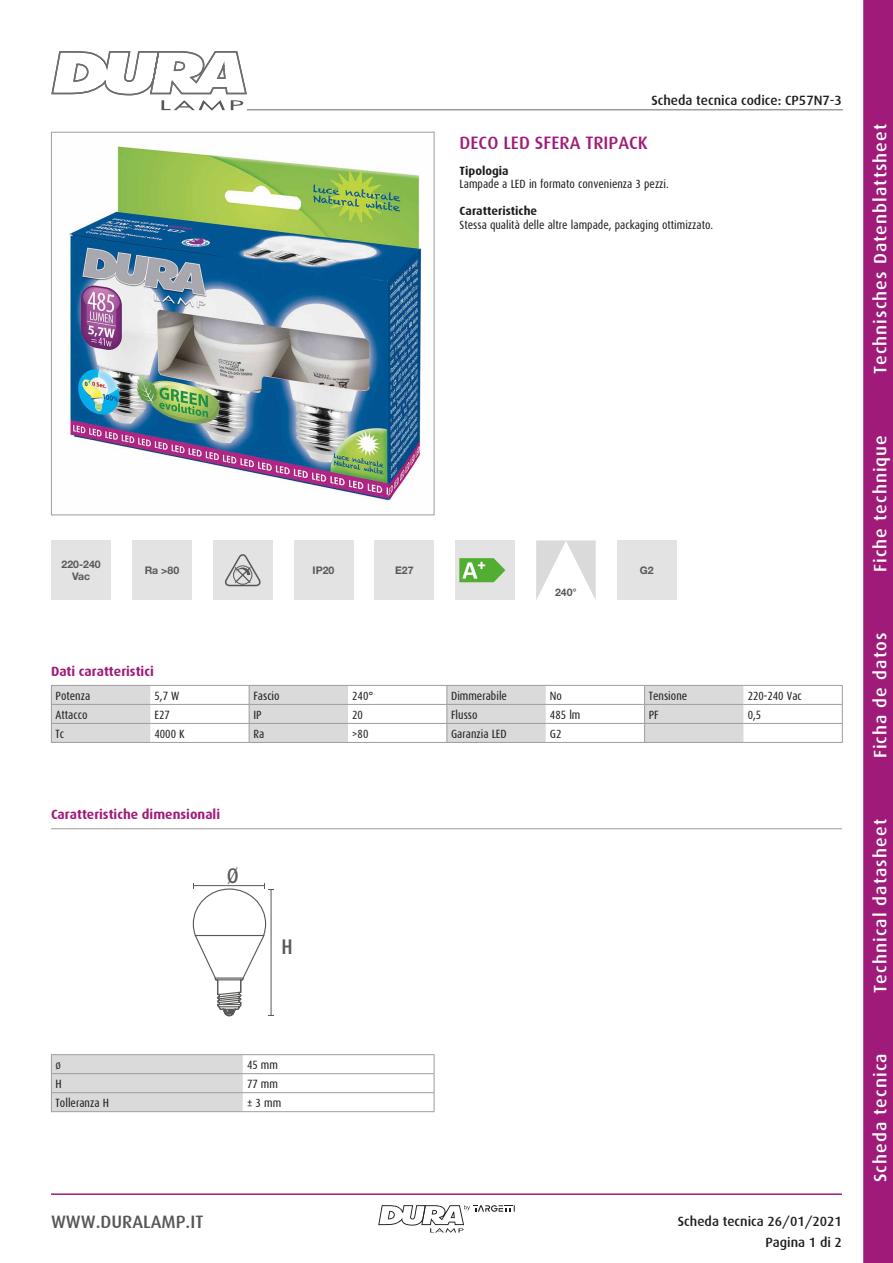
<style>
.page{position:relative;width:893px;height:1263px;background:#fff}
.page>*{position:absolute;margin:0;border:0;box-sizing:border-box;transform-origin:0 0}
.t1{font:500 21.15px "Dax Condensed";color:#585857}
.t2{font:500 18px "Dax";letter-spacing:.06em;color:#fff}
.t3{font:500 18px "Dax";color:#a01b79}
.t4{font:500 18px "Dax";color:#575756}
.t5{font:500 13.5px/21.3px "Dax";color:#1d1d1b;text-align:right}
.t6{font:700 13.5px "Dax";color:#a01b79}
.t7{font:12px "Dax Condensed";color:#1d1d1b}
.t8{font:700 12px "Dax";color:#1d1d1b}
.t9{font:700 10.5px/12.6px "Helvetica Neue LT Std";color:#585856;text-align:center}
</style>
<div class="page">
<svg style="left:863px;top:0;width:30px;height:1263px;background:#a2207b"></svg>
<hr style="left:51px;top:1193px;width:791px;height:2px;background:#a01b79">
<svg style="left:51px;top:51px;width:197px;height:60px"></svg>
<svg style="left:378px;top:1205px;width:137px;height:28px"></svg>
<hr style="left:247px;top:109px;width:596px;height:1px;background:#9d9d9c">
<img style="left:68px;top:145px;width:354px;height:356px">
<div style="left:51px;top:132px;width:383px;height:383px;border:1px solid #9d9d9c"></div>
<div style="left:51px;top:540px;width:60px;height:60px;background:#e3e3e3"></div>
<div style="left:617px;top:540px;width:59px;height:60px;background:#e3e3e3"></div>
<div style="left:375px;top:540px;width:59px;height:60px;background:#e3e3e3"></div>
<div style="left:132px;top:540px;width:60px;height:60px;background:#e3e3e3"></div>
<div style="left:455px;top:540px;width:60px;height:60px;background:#e3e3e3"></div>
<svg style="left:459px;top:558px;width:46px;height:24px"></svg>
<div style="left:213px;top:540px;width:60px;height:60px;background:#e3e3e3"></div>
<svg style="left:225px;top:554px;width:36px;height:33px"></svg>
<svg style="left:536px;top:540px;width:60px;height:60px"></svg>
<div style="left:294px;top:540px;width:59px;height:60px;background:#e3e3e3"></div>
<hr style="left:743px;top:685px;width:100px;height:1px;background:#9d9d9c">
<hr style="left:743px;top:704px;width:100px;height:1px;background:#9d9d9c">
<hr style="left:743px;top:723px;width:100px;height:1px;background:#9d9d9c">
<svg style="left:842px;top:686px;width:1px;height:56px"></svg>
<hr style="left:51px;top:742px;width:99px;height:1px;background:#9d9d9c">
<hr style="left:150px;top:742px;width:99px;height:1px;background:#9d9d9c">
<hr style="left:348px;top:742px;width:99px;height:1px;background:#9d9d9c">
<hr style="left:546px;top:742px;width:99px;height:1px;background:#9d9d9c">
<hr style="left:743px;top:742px;width:100px;height:1px;background:#9d9d9c">
<hr style="left:249px;top:742px;width:99px;height:1px;background:#9d9d9c">
<hr style="left:447px;top:742px;width:99px;height:1px;background:#9d9d9c">
<svg style="left:51px;top:685px;width:692px;height:57px"></svg>
<hr style="left:645px;top:742px;width:98px;height:1px;background:#9d9d9c">
<hr style="left:51px;top:1054px;width:192px;height:1px;background:#9d9d9c">
<hr style="left:243px;top:1054px;width:191px;height:1px;background:#9d9d9c">
<hr style="left:243px;top:1073px;width:191px;height:1px;background:#9d9d9c">
<svg style="left:51px;top:1055px;width:192px;height:56px;background:#d7d7d6"></svg>
<hr style="left:243px;top:1092px;width:191px;height:1px;background:#9d9d9c">
<svg style="left:434px;top:1055px;width:1px;height:56px"></svg>
<hr style="left:51px;top:1111px;width:192px;height:1px;background:#9d9d9c">
<hr style="left:243px;top:1111px;width:191px;height:1px;background:#9d9d9c">
<svg style="left:192px;top:883px;width:82px;height:134px"></svg>
<hr style="left:51px;top:828px;width:791px;height:1px;background:#9d9d9c">
<p class="t5" style="left:651px;top:90px;width:192px">Scheda tecnica codice: CP57N7-3</p>
<h2 class="t3" style="left:460px;top:132px;width:190px">DECO LED SFERA TRIPACK</h2>
<p class="t8" style="left:460px;top:164px;width:51px">Tipologia</p>
<p class="t7" style="left:460px;top:178px;width:211px">Lampade a LED in formato convenienza 3 pezzi.</p>
<p class="t8" style="left:460px;top:205px;width:79px">Caratteristiche</p>
<p class="t7" style="left:460px;top:218px;width:255px">Stessa qualità delle altre lampade, packaging ottimizzato.</p>
<p class="t9" style="left:62px;top:557px;width:41px">220-240<br>Vac</p>
<p class="t9" style="left:145px;top:564px;width:36px">Ra &gt;80</p>
<p class="t9" style="left:395px;top:564px;width:20px">E27</p>
<p class="t9" style="left:640px;top:564px;width:15px">G2</p>
<p class="t9" style="left:555px;top:585px;width:23px">240°</p>
<p class="t9" style="left:313px;top:564px;width:23px">IP20</p>
<p class="t6" style="left:51px;top:664px;width:104px">Dati caratteristici</p>
<p class="t7" style="left:56px;top:689px;width:36px">Potenza</p>
<p class="t7" style="left:155px;top:689px;width:27px">5,7 W</p>
<p class="t7" style="left:253px;top:689px;width:28px">Fascio</p>
<p class="t7" style="left:352px;top:689px;width:23px">240°</p>
<p class="t7" style="left:451px;top:689px;width:57px">Dimmerabile</p>
<p class="t7" style="left:550px;top:689px;width:14px">No</p>
<p class="t7" style="left:649px;top:689px;width:40px">Tensione</p>
<p class="t7" style="left:748px;top:689px;width:56px">220-240 Vac</p>
<p class="t7" style="left:56px;top:708px;width:33px">Attacco</p>
<p class="t7" style="left:154px;top:708px;width:17px">E27</p>
<p class="t7" style="left:253px;top:708px;width:10px">IP</p>
<p class="t7" style="left:352px;top:708px;width:12px">20</p>
<p class="t7" style="left:451px;top:708px;width:28px">Flusso</p>
<p class="t7" style="left:550px;top:708px;width:32px">485 lm</p>
<p class="t7" style="left:649px;top:708px;width:11px">PF</p>
<p class="t7" style="left:748px;top:708px;width:15px">0,5</p>
<p class="t7" style="left:56px;top:727px;width:10px">Tc</p>
<p class="t7" style="left:154px;top:727px;width:32px">4000 K</p>
<p class="t7" style="left:253px;top:727px;width:12px">Ra</p>
<p class="t7" style="left:352px;top:727px;width:18px">&gt;80</p>
<p class="t7" style="left:451px;top:727px;width:57px">Garanzia LED</p>
<p class="t7" style="left:550px;top:727px;width:13px">G2</p>
<p class="t6" style="left:51px;top:807px;width:171px">Caratteristiche dimensionali</p>
<h1 class="t1" style="left:227px;top:864px;width:14px">Ø</h1>
<h1 class="t1" style="left:281px;top:935px;width:13px">H</h1>
<p class="t7" style="left:56px;top:1059px;width:7px">ø</p>
<p class="t7" style="left:247px;top:1059px;width:32px">45 mm</p>
<p class="t7" style="left:56px;top:1078px;width:8px">H</p>
<p class="t7" style="left:247px;top:1078px;width:32px">77 mm</p>
<p class="t7" style="left:56px;top:1097px;width:55px">Tolleranza H</p>
<p class="t7" style="left:247px;top:1097px;width:36px">± 3 mm</p>
<h2 class="t4" style="left:51px;top:1212px;width:154px">WWW.DURALAMP.IT</h2>
<p class="t5" style="left:678px;top:1211px;width:166px">Scheda tecnica 26/01/2021<br>Pagina 1 di 2</p>
<h2 class="t2" style="left:870px;top:374px;width:252px;rotate:-90deg">Technisches Datenblattsheet</h2>
<h2 class="t2" style="left:870px;top:572px;width:139px;rotate:-90deg">Fiche technique</h2>
<h2 class="t2" style="left:870px;top:758px;width:127px;rotate:-90deg">Ficha de datos</h2>
<h2 class="t2" style="left:870px;top:993px;width:175px;rotate:-90deg">Technical datasheet</h2>
<h2 class="t2" style="left:870px;top:1182px;width:130px;rotate:-90deg">Scheda tecnica</h2>
</div>
